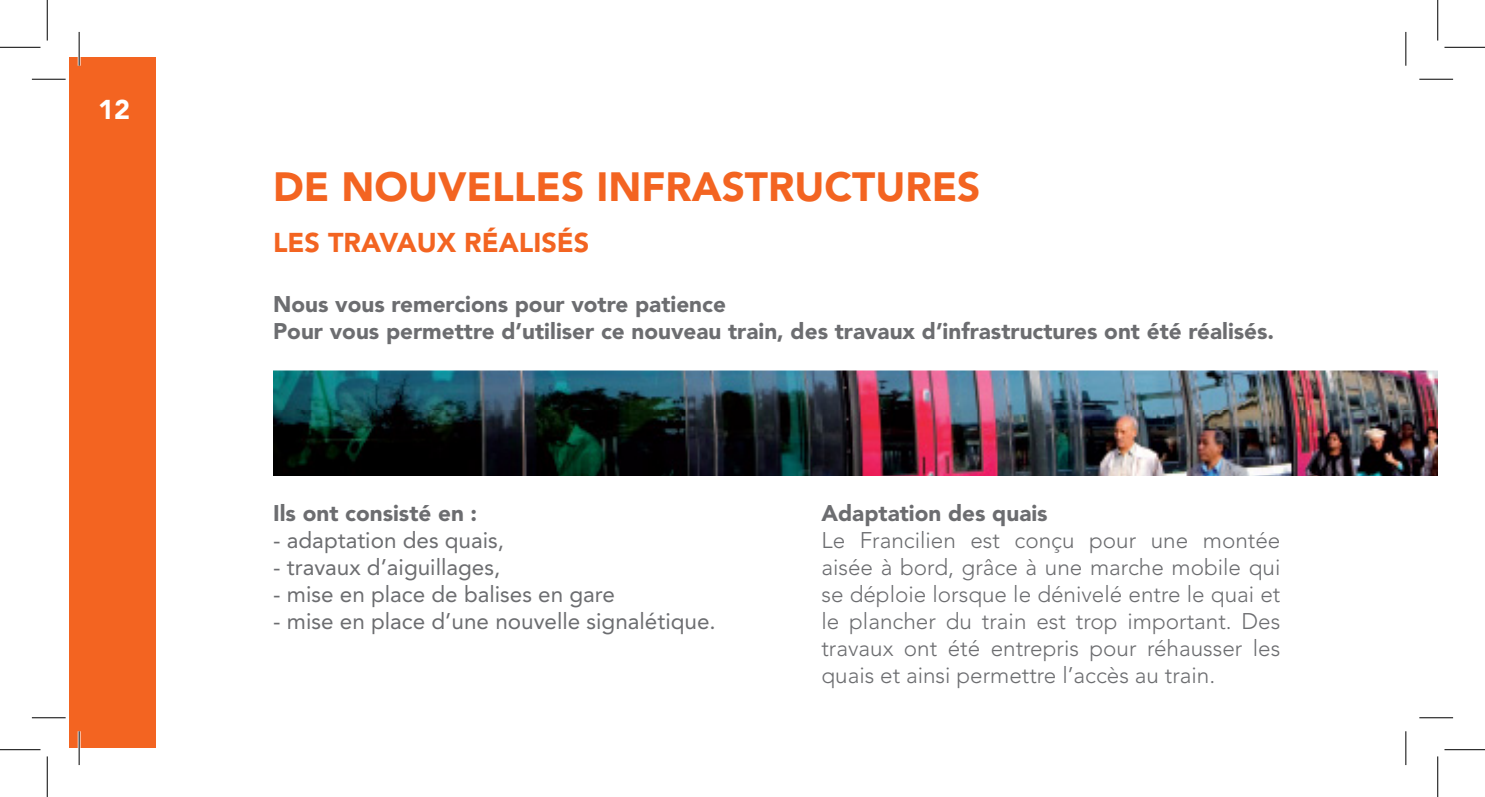
<style>
.page{position:relative;width:1485px;height:797px;background:#fff}
.page>*{position:absolute;margin:0;border:0;box-sizing:border-box;transform-origin:0 0}
.t1{font:900 40.5px "Avenir LT Std";color:#f36421}
.t2{font:900 27px "Avenir LT Std";color:#f36421}
.t3{font:900 27px "Avenir LT Std";color:#fff}
.t4{font:300 22.5px/27px "Avenir LT Std";color:#6c6d70;text-align:justify}
.t5{font:900 22.5px/27px "Avenir LT Std";color:#6c6d70}
.t6{font:22.5px "Avenir LT Std";color:#6c6d70}
</style>
<div class="page">
<div style="left:69px;top:57px;width:87px;height:690px;background:#f36421"></div>
<img style="left:273px;top:370px;width:1165px;height:105px">
<hr style="left:78px;top:32px;width:3px;height:34px;background:#fff">
<hr style="left:78px;top:730px;width:3px;height:34px;background:#fff">
<hr style="left:32px;top:79px;width:34px;height:1px;background:#000">
<hr style="left:1419px;top:79px;width:34px;height:1px;background:#000">
<hr style="left:32px;top:717px;width:34px;height:1px;background:#000">
<hr style="left:1419px;top:717px;width:34px;height:1px;background:#000">
<hr style="left:79px;top:32px;width:1px;height:34px;background:#000">
<hr style="left:79px;top:730px;width:1px;height:34px;background:#000">
<hr style="left:1405px;top:32px;width:1px;height:34px;background:#000">
<hr style="left:1405px;top:730px;width:1px;height:34px;background:#000">
<hr style="left:0;top:47px;width:40px;height:1px;background:#000">
<hr style="left:1444px;top:47px;width:41px;height:1px;background:#000">
<hr style="left:0;top:748px;width:40px;height:1px;background:#000">
<hr style="left:1444px;top:748px;width:41px;height:1px;background:#000">
<hr style="left:47px;top:0;width:1px;height:40px;background:#000">
<hr style="left:47px;top:756px;width:1px;height:40px;background:#000">
<hr style="left:1437px;top:0;width:1px;height:40px;background:#000">
<hr style="left:1437px;top:756px;width:1px;height:40px;background:#000">
<p class="t3" style="left:98px;top:93px;width:33px">12</p>
<p class="t1" style="left:273px;top:162px;width:709px">DE NOUVELLES INFRASTRUCTURES</p>
<p class="t2" style="left:273px;top:226px;width:318px">LES TRAVAUX RÉALISÉS</p>
<p class="t5" style="left:273px;top:290px;width:1003px">Nous vous remercions pour votre patience<br>Pour vous permettre d’utiliser ce nouveau train, des travaux d’infrastructures ont été réalisés.</p>
<p class="t5" style="left:273px;top:499px;width:206px">Ils ont consisté en :</p>
<p class="t6" style="left:273px;top:526px;width:232px">- adaptation des quais,</p>
<p class="t6" style="left:273px;top:553px;width:229px">- travaux d’aiguillages,</p>
<p class="t6" style="left:273px;top:580px;width:343px">- mise en place de balises en gare</p>
<p class="t6" style="left:273px;top:607px;width:444px">- mise en place d’une nouvelle signalétique.</p>
<p class="t5" style="left:821px;top:499px;width:228px">Adaptation des quais</p>
<p class="t4" style="left:821px;top:526px;width:461px">Le Francilien est conçu pour une montée aisée à bord, grâce à une marche mobile qui se déploie lorsque le dénivelé entre le quai et le plancher du train est trop important. Des travaux ont été entrepris pour réhausser les quais et ainsi permettre l’accès au train.</p>
</div>
